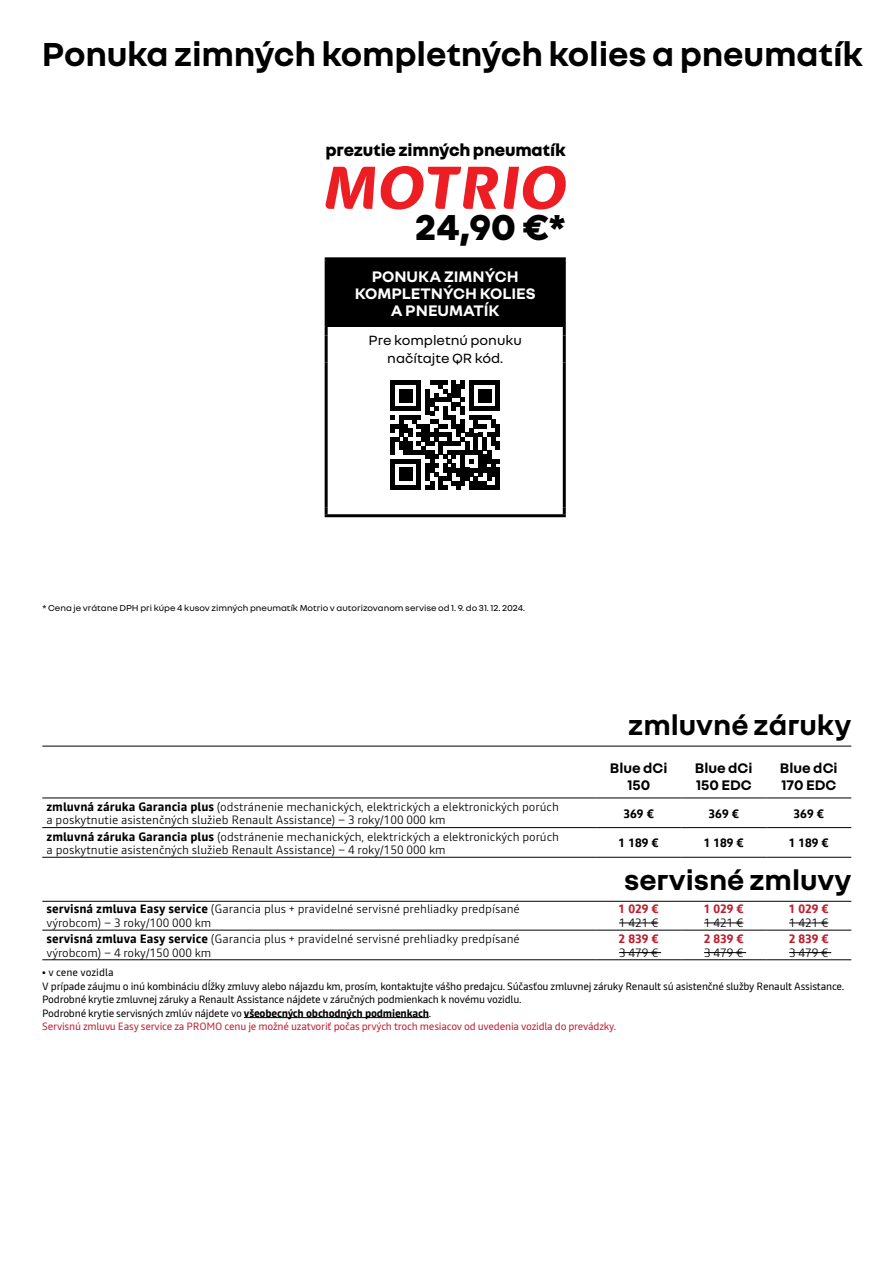
<style>
.page{position:relative;width:893px;height:1263px;background:#fff}
.page>*{position:absolute;margin:0;border:0;box-sizing:border-box;transform-origin:0 0}
.t1{font:800 39px "Nouvel R";color:#000}
.t2{font:700 36px "Nouvel R";letter-spacing:-.005em;color:#000}
.t3{font:700 30px "Nouvel R";color:#000}
.t4{font:800 18.3px "Nouvel R";letter-spacing:-.01em;color:#000}
.t5{font:700 16.5px/17.4px "Nouvel R";color:#fff}
.t6{font:700 15px/16.5px "Nouvel R";color:#000}
.t7{font:14.4px/18px "Nouvel R";color:#000;text-align:center}
.t8{font:300 12px/13.5px "Read";color:#000}
.t9{font:700 12px "Read";color:#be1e2d}
.t10{font:700 12px "Read";color:#000}
.t11{font:10.5px/13.5px "Read";letter-spacing:-.02em;color:#000}
.t12{font:9.3px "Nouvel R";color:#000}
.s1{font-weight:700}
.s2{color:#be1e2d}
</style>
<div class="page">
<hr style="left:244px;top:1017px;width:185px;height:1px;background:#000">
<hr style="left:42px;top:797px;width:554px;height:1px;background:#000">
<hr style="left:596px;top:827px;width:85px;height:1px;background:#000">
<hr style="left:681px;top:827px;width:85px;height:1px;background:#000">
<hr style="left:766px;top:827px;width:85px;height:1px;background:#000">
<hr style="left:596px;top:930px;width:85px;height:1px;background:#000">
<hr style="left:681px;top:930px;width:85px;height:1px;background:#000">
<hr style="left:766px;top:930px;width:85px;height:1px;background:#000">
<hr style="left:596px;top:959px;width:85px;height:1px;background:#000">
<hr style="left:681px;top:959px;width:85px;height:1px;background:#000">
<hr style="left:766px;top:959px;width:85px;height:1px;background:#000">
<hr style="left:42px;top:827px;width:554px;height:1px;background:#000">
<hr style="left:42px;top:930px;width:554px;height:1px;background:#000">
<hr style="left:596px;top:797px;width:85px;height:1px;background:#000">
<hr style="left:681px;top:797px;width:85px;height:1px;background:#000">
<hr style="left:766px;top:797px;width:85px;height:1px;background:#000">
<hr style="left:42px;top:959px;width:554px;height:1px;background:#000">
<hr style="left:42px;top:857px;width:554px;height:1px;background:#000">
<hr style="left:596px;top:857px;width:85px;height:1px;background:#000">
<hr style="left:681px;top:857px;width:85px;height:1px;background:#000">
<hr style="left:766px;top:857px;width:85px;height:1px;background:#000">
<hr style="left:42px;top:746px;width:809px;height:1px;background:#000">
<hr style="left:42px;top:901px;width:809px;height:1px;background:#000">
<hr style="left:619px;top:923px;width:39px;height:1px;background:#000">
<hr style="left:704px;top:923px;width:39px;height:1px;background:#000">
<hr style="left:789px;top:923px;width:39px;height:1px;background:#000">
<hr style="left:619px;top:952px;width:42px;height:1px;background:#000">
<hr style="left:704px;top:952px;width:42px;height:1px;background:#000">
<hr style="left:789px;top:952px;width:42px;height:1px;background:#000">
<div style="left:326px;top:259px;width:238px;height:68px;background:#000"></div>
<hr style="left:325px;top:257px;width:241px;height:3px;background:#000">
<hr style="left:325px;top:260px;width:3px;height:67px;background:#000">
<hr style="left:563px;top:260px;width:3px;height:67px;background:#000">
<svg style="left:325px;top:327px;width:3px;height:8px"></svg>
<svg style="left:563px;top:327px;width:3px;height:8px"></svg>
<hr style="left:325px;top:335px;width:3px;height:28px;background:#000">
<hr style="left:563px;top:335px;width:3px;height:28px;background:#000">
<hr style="left:325px;top:363px;width:3px;height:144px;background:#000">
<hr style="left:563px;top:363px;width:3px;height:144px;background:#000">
<svg style="left:325px;top:507px;width:3px;height:7px"></svg>
<svg style="left:563px;top:507px;width:3px;height:7px"></svg>
<hr style="left:325px;top:514px;width:241px;height:3px;background:#000">
<svg style="left:390px;top:380px;width:110px;height:110px"></svg>
<svg style="left:325px;top:166px;width:241px;height:44px"></svg>
<h2 class="t2" style="left:42px;top:30px;width:823px">Ponuka zimných kompletných kolies a pneumatík</h2>
<h3 class="t4" style="left:326px;top:138px;width:242px">prezutie zimných pneumatík</h3>
<h1 class="t1" style="left:415px;top:201px;width:153px">24,90 €*</h1>
<h3 class="t5" style="left:355px;top:266px;width:166px;text-indent:17px">Ponuka zimných komp</h3>
<h3 class="t5" style="left:391px;top:284px;width:145px;text-indent:11px">letných kolies a pneumatík</h3>
<p class="t7" style="left:369px;top:330px;width:155px">Pre kompletnú ponuku načítajte QR kód.</p>
<p class="t12" style="left:43px;top:602px;width:484px">* Cena je vrátane DPH pri kúpe 4 kusov zimných pneumatík Motrio v autorizovanom servise od 1. 9. do 31. 12. 2024.</p>
<h3 class="t3" style="left:628px;top:705px;width:225px">zmluvné záruky</h3>
<p class="t6" style="left:610px;top:759px;width:59px;text-align:center">Blue dCi<br>150</p>
<p class="t6" style="left:695px;top:759px;width:59px">Blue dCi<br>150 EDC</p>
<p class="t6" style="left:780px;top:759px;width:59px">Blue dCi<br>170 EDC</p>
<p class="t8" style="left:47px;top:800px;width:514px"><span class="s1">zmluvná záruka Garancia plus</span> (odstránenie mechanických, elektrických a elektronických porúch a poskytnutie asistenčných služieb Renault Assistance) – 3 roky/100 000 km</p>
<p class="t10" style="left:623px;top:805px;width:32px">369 €</p>
<p class="t10" style="left:708px;top:805px;width:32px">369 €</p>
<p class="t10" style="left:794px;top:805px;width:32px">369 €</p>
<p class="t8" style="left:47px;top:829px;width:514px"><span class="s1">zmluvná záruka Garancia plus</span> (odstránenie mechanických, elektrických a elektronických porúch a poskytnutie asistenčných služieb Renault Assistance) – 4 roky/150 000 km</p>
<p class="t10" style="left:619px;top:835px;width:42px">1 189 €</p>
<p class="t10" style="left:704px;top:835px;width:42px">1 189 €</p>
<p class="t10" style="left:789px;top:835px;width:42px">1 189 €</p>
<h3 class="t3" style="left:624px;top:860px;width:229px">servisné zmluvy</h3>
<p class="t8" style="left:47px;top:902px;width:475px"><span class="s1">servisná zmluva Easy service</span> (Garancia plus + pravidelné servisné prehliadky predpísané výrobcom) – 3 roky/100 000 km</p>
<p class="t9" style="left:619px;top:901px;width:42px">1 029 €</p>
<p class="t9" style="left:704px;top:901px;width:42px">1 029 €</p>
<p class="t8" style="left:704px;top:916px;width:41px">1 421 €</p>
<p class="t9" style="left:789px;top:901px;width:42px">1 029 €</p>
<p class="t8" style="left:789px;top:916px;width:41px">1 421 €</p>
<p class="t8" style="left:619px;top:916px;width:41px">1 421 €</p>
<p class="t8" style="left:47px;top:932px;width:475px"><span class="s1">servisná zmluva Easy service</span> (Garancia plus + pravidelné servisné prehliadky predpísané výrobcom) – 4 roky/150 000 km</p>
<p class="t9" style="left:619px;top:930px;width:42px">2 839 €</p>
<p class="t9" style="left:789px;top:930px;width:42px">2 839 €</p>
<p class="t8" style="left:789px;top:945px;width:41px">3 479 €</p>
<p class="t11" style="left:42px;top:966px;width:803px"><span class="s1">•</span> v cene vozidla<br>V prípade záujmu o inú kombináciu dĺžky zmluvy alebo nájazdu km, prosím, kontaktujte vášho predajcu. Súčasťou zmluvnej záruky Renault sú asistenčné služby Renault Assistance.<br>Podrobné krytie zmluvnej záruky a Renault Assistance nájdete v záručných podmienkach k novému vozidlu.<br>Podrobné krytie servisných zmlúv nájdete vo <span class="s1">všeobecných obchodných podmienkach</span>.<br><span class="s2">Servisnú zmluvu Easy service za PROMO cenu je možné uzatvoriť počas prvých troch mesiacov od uvedenia vozidla do prevádzky.</span></p>
<p class="t9" style="left:704px;top:930px;width:42px">2 839 €</p>
<p class="t8" style="left:704px;top:945px;width:41px">3 479 €</p>
<p class="t8" style="left:619px;top:945px;width:41px">3 479 €</p>
</div>
